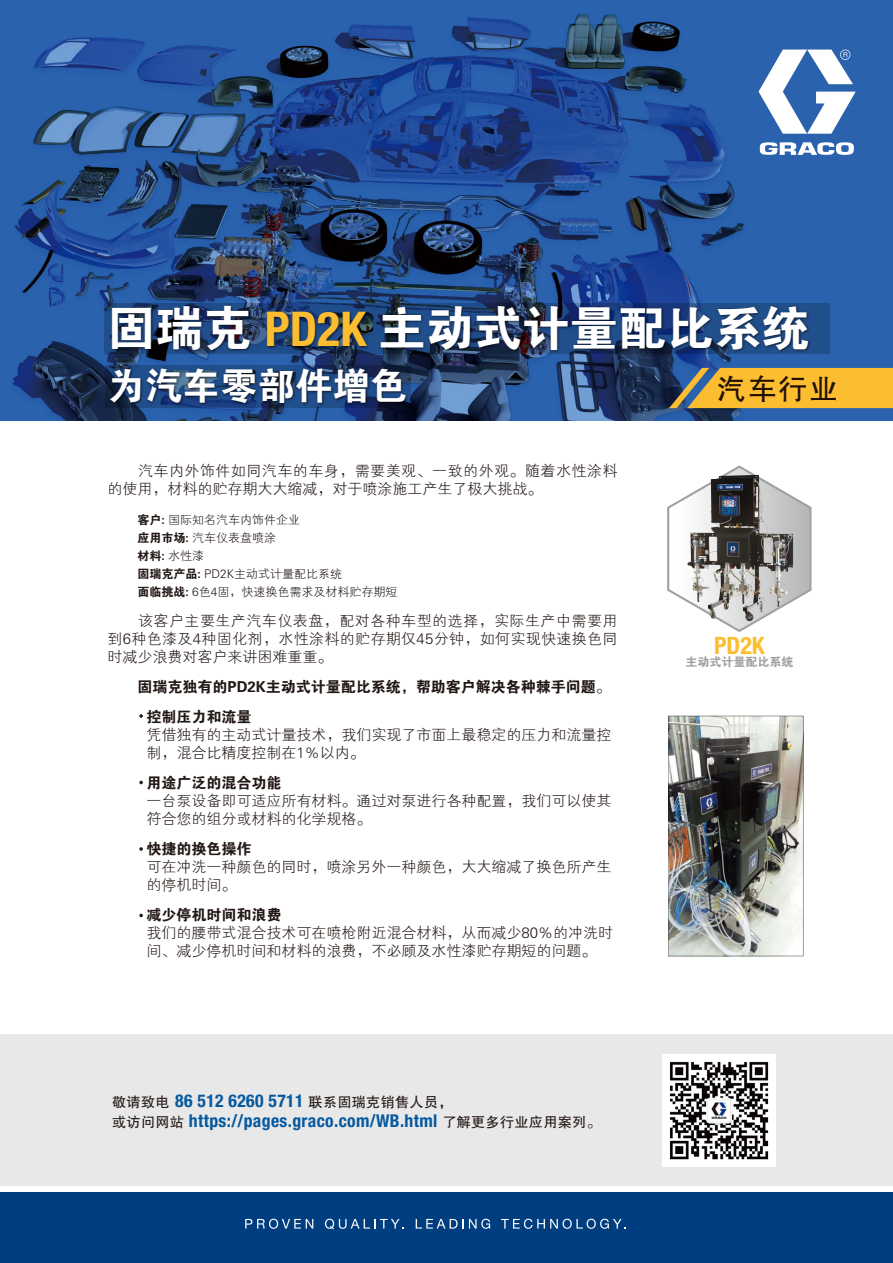
<style>
.page{position:relative;width:893px;height:1263px;background:#fff}
.page>*{position:absolute;margin:0;border:0;box-sizing:border-box;transform-origin:0 0}
.t1{font:48px "FZDHTK GBK1 0";color:#fff}
.t2{font:37.5px "FZDHTK GBK1 0";color:#fff}
.t3{font:28.95px "FZHTK GBK1 0";color:#221815}
.t4{font:700 condensed 24px "Helvetica Neue LT Pro";color:#fcbd30}
.t5{font:700 condensed 17.7px "Helvetica Neue LT Pro";letter-spacing:.02em;color:#05599f}
.t6{font:15px/18px "FZXH1 K GBK1 0";color:#221815}
.t7{font:15px/30px "FZDHTK GBK1 0";color:#221815}
.t8{font:15px/18px "FZXH1 K GBK1 0";letter-spacing:.03em;color:#221815}
.t9{font:14.1px "FZHTK GBK1 0";letter-spacing:.02em;color:#221815}
.t10{font:12px/18px "FZXH1 K GBK1 0";color:#221815}
.t11{font:12px "FZDHTK GBK1 0";color:#9fa0a0}
.t12{font:12px "FZDHTK GBK1 0";color:#221815}
.s1{font-family:"Helvetica Neue LT Pro";font-weight:700;font-stretch:condensed;color:#fcbd30}
.s2{font-family:"FZDHTK GBK1 0"}
.s3{font-family:"FZXH1 K GBK1 0"}
.s4{font-family:"Helvetica Neue LT Pro";font-weight:700;font-stretch:condensed;font-size:17.7px;color:#05599f}
.s5{font-family:"FZHTK GBK1 0";font-weight:400;font-stretch:normal;font-size:14.1px;color:#221815}
</style>
<div class="page">
<img style="left:0;top:0;width:893px;height:420px">
<div style="left:0;top:1192px;width:893px;height:71px;background:#003e80"></div>
<svg style="left:245px;top:1219px;width:68px;height:10px"></svg>
<svg style="left:325px;top:1219px;width:78px;height:10px"></svg>
<svg style="left:416px;top:1219px;width:74px;height:10px"></svg>
<svg style="left:501px;top:1219px;width:124px;height:10px"></svg>
<div style="left:105px;top:303px;width:725px;height:50px;background:#214f8c"></div>
<img style="left:104px;top:301px;width:711px;height:113px">
<svg style="left:667px;top:465px;width:145px;height:167px"></svg>
<svg style="left:669px;top:368px;width:224px;height:40px;background:#e1af3b"></svg>
<div style="left:0;top:1034px;width:893px;height:152px;background:#e9e8e8"></div>
<img style="left:663px;top:1054px;width:112px;height:113px">
<img style="left:687px;top:476px;width:32px;height:126px">
<img style="left:670px;top:718px;width:131px;height:236px">
<div style="left:668px;top:716px;width:135px;height:240px;border:1px solid #9fa0a0"></div>
<svg style="left:758px;top:50px;width:98px;height:84px"></svg>
<svg style="left:760px;top:142px;width:94px;height:13px"></svg>
<svg style="left:139px;top:714px;width:4px;height:4px"></svg>
<svg style="left:139px;top:781px;width:4px;height:3px"></svg>
<svg style="left:139px;top:847px;width:4px;height:4px"></svg>
<svg style="left:139px;top:914px;width:4px;height:3px"></svg>
<h1 class="t1" style="left:108px;top:302px;width:704px">固瑞克 <span class="s1">PD2K</span> 主动式计量配比系统</h1>
<h2 class="t2" style="left:108px;top:365px;width:301px">为汽车零部件增色</h2>
<h3 class="t3" style="left:718px;top:373px;width:122px">汽车行业</h3>
<p class="t8" style="left:108px;top:462px;width:511px;text-indent:31px">汽车内外饰件如同汽车的车身，需要美观、一致的外观。随着水性涂料的使用，材料的贮存期大大缩减，对于喷涂施工产生了极大挑战。</p>
<p class="t10" style="left:138px;top:511px;width:164px"><span class="s2">客户:</span> 国际知名汽车内饰件企业<span class="s2">应用市场:</span> 汽车仪表盘喷涂</p>
<p class="t12" style="left:138px;top:549px;width:68px">材料: <span class="s3">水性漆</span></p>
<p class="t10" style="left:138px;top:565px;width:261px"><span class="s2">固瑞克产品:</span> PD2K主动式计量配比系统<br><span class="s2">面临挑战:</span> 6色4固，快速换色需求及材料贮存期短</p>
<p class="t6" style="left:108px;top:612px;width:512px;text-align:justify;text-indent:31px">该客户主要生产汽车仪表盘，配对各种车型的选择，实际生产中需要用到6种色漆及4种固化剂，水性涂料的贮存期仅45分钟，如何实现快速换色同时减少浪费对客户来讲困难重重。</p>
<p class="t7" style="left:147px;top:672px;width:466px;text-indent:-9px">固瑞克独有的PD2K主动式计量配比系统，帮助客户解决各种棘手问题。控制压力和流量</p>
<p class="t6" style="left:147px;top:726px;width:466px">凭借独有的主动式计量技术，我们实现了市面上最稳定的压力和流量控制，混合比精度控制在1%以内。</p>
<p class="t7" style="left:147px;top:768px;width:136px">用途广泛的混合功能</p>
<p class="t6" style="left:147px;top:792px;width:466px">一台泵设备即可适应所有材料。通过对泵进行各种配置，我们可以使其符合您的组分或材料的化学规格。</p>
<p class="t7" style="left:147px;top:834px;width:106px">快捷的换色操作</p>
<p class="t6" style="left:147px;top:858px;width:466px">可在冲洗一种颜色的同时，喷涂另外一种颜色，大大缩减了换色所产生的停机时间。</p>
<p class="t7" style="left:147px;top:900px;width:136px">减少停机时间和浪费</p>
<p class="t6" style="left:147px;top:924px;width:468px">我们的腰带式混合技术可在喷枪附近混合材料，从而减少80%的冲洗时间、减少停机时间和材料的浪费，不必顾及水性漆贮存期短的问题。</p>
<p class="t9" style="left:112px;top:1094px;width:342px">敬请致电 <span class="s4">86 512 6260 5711</span> 联系固瑞克销售人员，</p>
<p class="t5" style="left:112px;top:1110px;width:490px"><span class="s5">或访问网站</span> https://pages.graco.com/WB.html <span class="s5">了解更多行业应用案列。</span></p>
<h3 class="t4" style="left:714px;top:630px;width:52px">PD2K</h3>
<p class="t11" style="left:685px;top:655px;width:109px">主动式计量配比系统</p>
</div>
